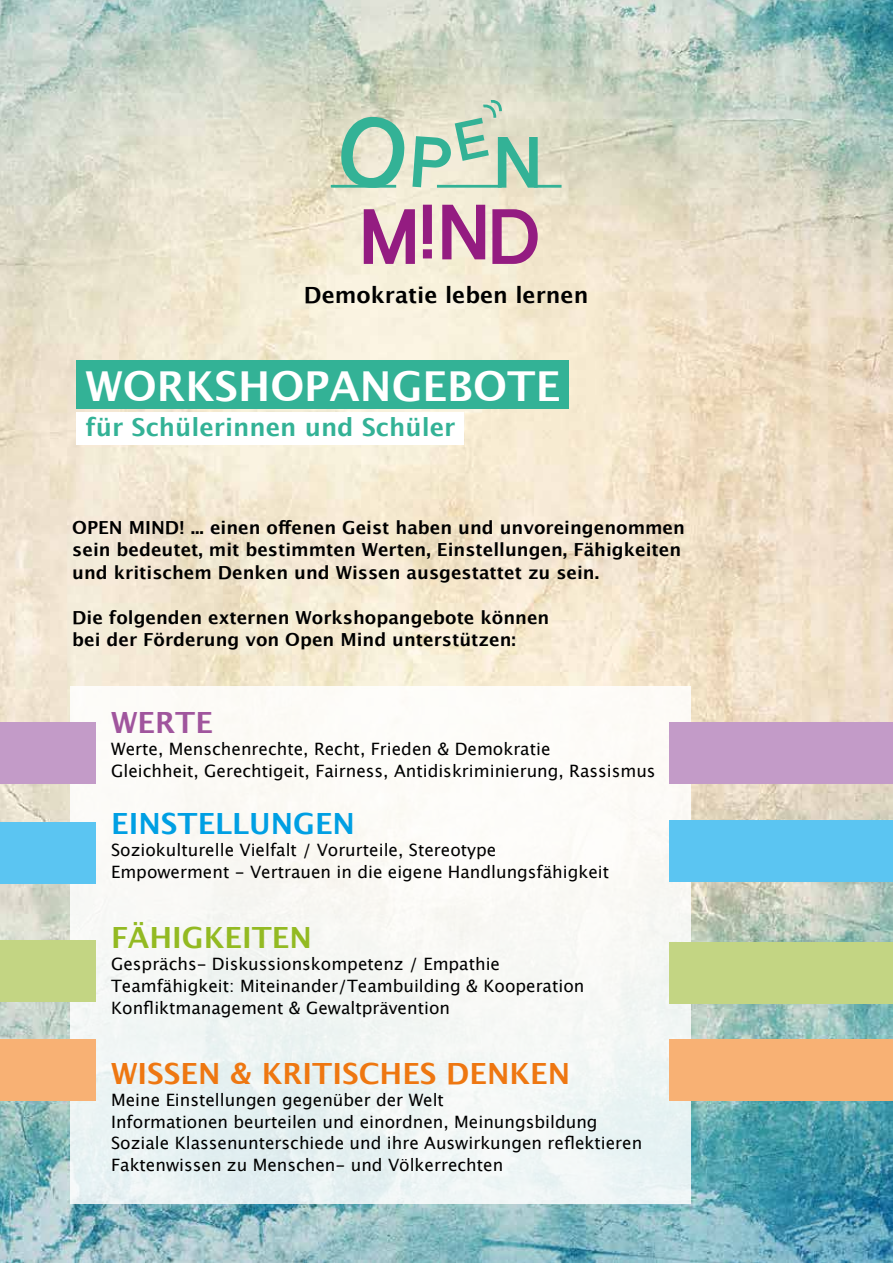
<style>
.page{position:relative;width:893px;height:1263px;background:#fff}
.page>*{position:absolute;margin:0;border:0;box-sizing:border-box;transform-origin:0 0}
.t1{font:700 41.25px "Lucida Grande";color:#fff}
.t2{font:700 29.25px "Lucida Grande";color:#e71}
.t3{font:700 29.25px "Lucida Grande";color:#009fe3}
.t4{font:700 29.25px "Lucida Grande";color:#93ba22}
.t5{font:700 29.25px "Lucida Grande";color:#a0559d}
.t6{font:700 24.75px "Lucida Grande";color:#33b296}
.t7{font:700 22.35px "Lucida Grande";color:#000}
.t8{font:700 18px/22.5px "Lucida Grande";color:#000}
.t9{font:17.1px/21.9px "Lucida Grande";color:#000}
</style>
<div class="page">
<img style="left:0;top:0;width:893px;height:1263px">
<div style="left:70px;top:686px;width:621px;height:517px;background:linear-gradient(to bottom,#fffdf8,#e9f2f3)"></div>
<div style="left:0;top:722px;width:96px;height:62px;background:#c39bc8"></div>
<div style="left:0;top:822px;width:96px;height:62px;background:#5bc5f2"></div>
<div style="left:0;top:940px;width:96px;height:62px;background:#c3d583"></div>
<div style="left:0;top:1039px;width:96px;height:62px;background:#f8b174"></div>
<div style="left:670px;top:722px;width:223px;height:62px;background:#c39bc8"></div>
<div style="left:670px;top:820px;width:223px;height:62px;background:#5bc5f2"></div>
<div style="left:670px;top:942px;width:223px;height:62px;background:#c3d583"></div>
<div style="left:670px;top:1039px;width:223px;height:62px;background:#f8b174"></div>
<svg style="left:442px;top:205px;width:43px;height:54px;background:#b96ea3"></svg>
<svg style="left:492px;top:209px;width:46px;height:55px;background:#c17fa7"></svg>
<svg style="left:364px;top:209px;width:51px;height:55px;background:#b86ba2"></svg>
<svg style="left:423px;top:205px;width:9px;height:53px"></svg>
<svg style="left:341px;top:117px;width:64px;height:71px;background:#9aceb6"></svg>
<svg style="left:412px;top:99px;width:126px;height:89px;background:#bad7c0"></svg>
<hr style="left:331px;top:185px;width:65px;height:3px;background:#33b296">
<hr style="left:437px;top:185px;width:65px;height:3px;background:#33b296">
<hr style="left:534px;top:185px;width:27px;height:3px;background:#33b296">
<div style="left:77px;top:360px;width:492px;height:48px;background:#33b296"></div>
<div style="left:77px;top:412px;width:387px;height:33px;background:#fff"></div>
<h3 class="t7" style="left:304px;top:277px;width:286px">Demokratie leben lernen</h3>
<h1 class="t1" style="left:86px;top:352px;width:476px">WORKSHOPANGEBOTE</h1>
<h3 class="t6" style="left:86px;top:407px;width:371px">für Schülerinnen und Schüler</h3>
<p class="t8" style="left:72px;top:516px;width:614px">OPEN MIND! ... einen offenen Geist haben und unvoreingenommen sein bedeutet, mit bestimmten Werten, Einstellungen, Fähigkeiten und kritischem Denken und Wissen ausgestattet zu sein.</p>
<p class="t8" style="left:72px;top:606px;width:479px">Die folgenden externen Workshopangebote können bei der Förderung von Open Mind unterstützen:</p>
<h2 class="t5" style="left:111px;top:699px;width:103px">WERTE</h2>
<p class="t9" style="left:111px;top:738px;width:546px">Werte, Menschenrechte, Recht, Frieden &amp; Demokratie<br>Gleichheit, Gerechtigeit, Fairness, Antidiskriminierung, Rassismus</p>
<h2 class="t3" style="left:111px;top:800px;width:245px">EINSTELLUNGEN</h2>
<p class="t9" style="left:111px;top:839px;width:499px">Soziokulturelle Vielfalt / Vorurteile, Stereotype<br>Empowerment - Vertrauen in die eigene Handlungsfähigkeit</p>
<h2 class="t4" style="left:111px;top:914px;width:202px">FÄHIGKEITEN</h2>
<p class="t9" style="left:111px;top:953px;width:475px">Gesprächs- Diskussionskompetenz / Empathie<br>Teamfähigkeit: Miteinander/Teambuilding &amp; Kooperation<br>Konfliktmanagement &amp; Gewaltprävention</p>
<h2 class="t2" style="left:111px;top:1049px;width:461px">WISSEN &amp; KRITISCHES DENKEN</h2>
<p class="t9" style="left:111px;top:1089px;width:533px">Meine Einstellungen gegenüber der Welt<br>Informationen beurteilen und einordnen, Meinungsbildung Soziale Klassenunterschiede und ihre Auswirkungen reflektieren Faktenwissen zu Menschen- und Völkerrechten</p>
</div>
